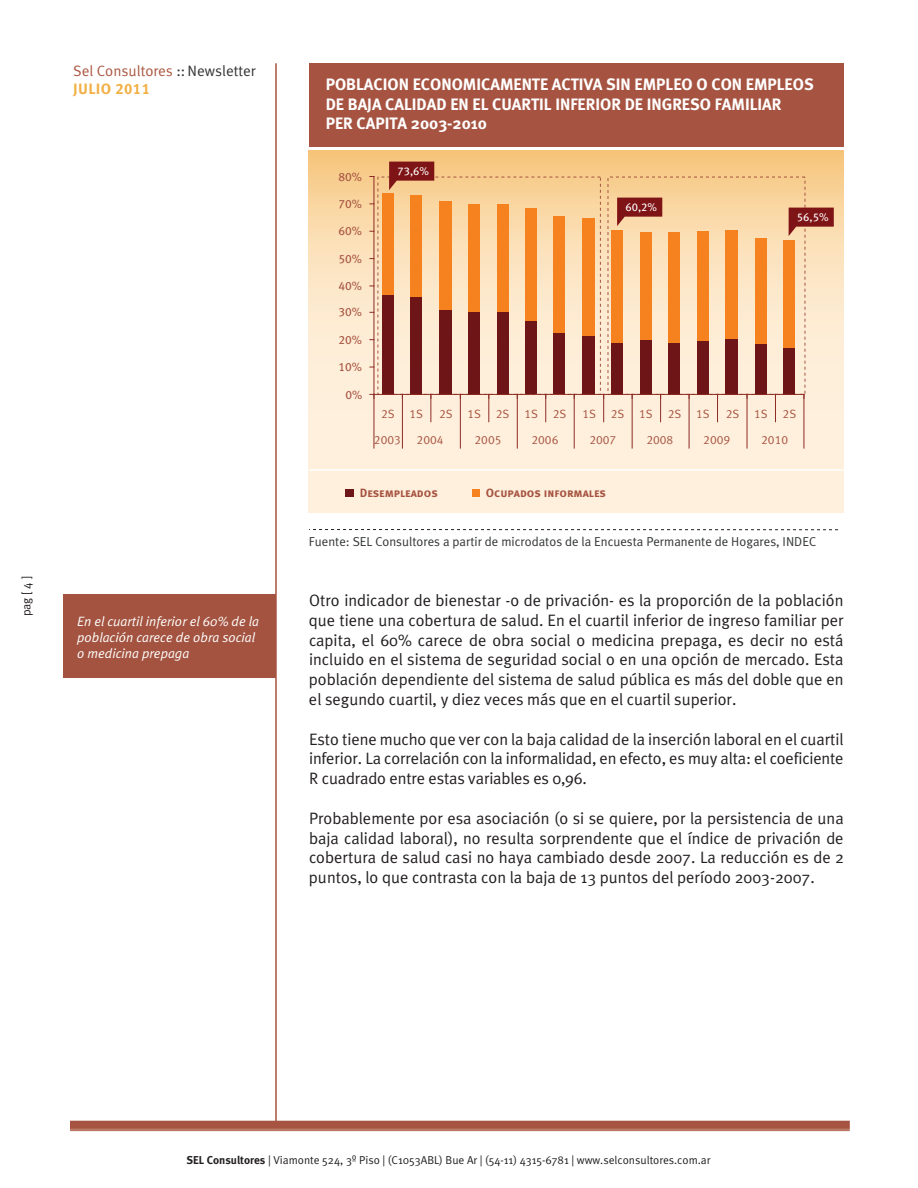
<style>
.page{position:relative;width:918px;height:1188px;background:#fff}
.page>*{position:absolute;margin:0;border:0;box-sizing:border-box;transform-origin:0 0}
.t1{font:16.5px/19.8px "Meta Plus Normal";color:#231f20;text-align:justify}
.t2{font:700 16.5px/19.8px "Meta";color:#fff}
.t3{font:15px/18px "Meta Normal";color:#ab5742}
.t4{font:italic 13.5px/16.2px "Meta Plus Normal";color:#fff}
.t5{font:12.9px "Meta Plus Normal";color:#333536}
.t6{font:12px "Meta Normal LF";color:#a65441}
.t7{font:12px "Meta Bold Lf Caps";color:#a65441}
.t8{font:12px "Meta Book LF Caps";color:#a65441}
.t9{font:12px "Meta Normal";color:#231f20}
.t10{font:11.4px "Meta Normal";color:#231f20}
.t11{font:11.25px "Meta Book LF Caps";color:#fff}
.s1{color:#333536}
.s2{font-family:"Meta Bold Lf Caps";color:#f2af43}
.s3{font-family:"Meta";font-weight:700}
</style>
<div class="page">
<hr style="left:275px;top:64px;width:2px;height:1060px;background:#a65441">
<svg style="left:70px;top:1121px;width:780px;height:10px;background:#aa5d4a"></svg>
<div style="left:64px;top:594px;width:212px;height:83px;background:#a3533f"></div>
<svg style="left:309px;top:151px;width:535px;height:362px;background:#fbe3c3"></svg>
<div style="left:382px;top:295px;width:11px;height:99px;background:#6e1517"></div>
<div style="left:411px;top:297px;width:11px;height:97px;background:#6e1517"></div>
<div style="left:439px;top:309px;width:12px;height:85px;background:#6e1517"></div>
<div style="left:468px;top:311px;width:12px;height:83px;background:#6e1517"></div>
<div style="left:497px;top:311px;width:11px;height:83px;background:#6e1517"></div>
<div style="left:525px;top:320px;width:12px;height:74px;background:#6e1517"></div>
<div style="left:554px;top:333px;width:11px;height:61px;background:#6e1517"></div>
<div style="left:582px;top:336px;width:13px;height:58px;background:#6e1517"></div>
<div style="left:612px;top:343px;width:11px;height:51px;background:#6e1517"></div>
<div style="left:640px;top:340px;width:11px;height:54px;background:#6e1517"></div>
<div style="left:669px;top:343px;width:11px;height:51px;background:#6e1517"></div>
<div style="left:697px;top:341px;width:11px;height:53px;background:#6e1517"></div>
<div style="left:726px;top:339px;width:12px;height:55px;background:#6e1517"></div>
<div style="left:755px;top:344px;width:11px;height:50px;background:#6e1517"></div>
<div style="left:784px;top:348px;width:11px;height:46px;background:#6e1517"></div>
<div style="left:382px;top:194px;width:11px;height:101px;background:#f5821f"></div>
<svg style="left:389px;top:162px;width:45px;height:28px"></svg>
<svg style="left:617px;top:198px;width:45px;height:28px"></svg>
<svg style="left:789px;top:208px;width:45px;height:28px"></svg>
<div style="left:411px;top:196px;width:11px;height:101px;background:#f5821f"></div>
<div style="left:439px;top:201px;width:12px;height:108px;background:#f5821f"></div>
<div style="left:468px;top:204px;width:12px;height:107px;background:#f5821f"></div>
<div style="left:497px;top:204px;width:11px;height:107px;background:#f5821f"></div>
<div style="left:525px;top:208px;width:12px;height:112px;background:#f5821f"></div>
<div style="left:554px;top:216px;width:11px;height:117px;background:#f5821f"></div>
<div style="left:582px;top:218px;width:13px;height:118px;background:#f5821f"></div>
<div style="left:612px;top:230px;width:11px;height:113px;background:#f5821f"></div>
<div style="left:640px;top:232px;width:11px;height:108px;background:#f5821f"></div>
<div style="left:669px;top:232px;width:11px;height:111px;background:#f5821f"></div>
<div style="left:697px;top:231px;width:11px;height:110px;background:#f5821f"></div>
<div style="left:726px;top:230px;width:12px;height:109px;background:#f5821f"></div>
<div style="left:755px;top:238px;width:11px;height:106px;background:#f5821f"></div>
<div style="left:784px;top:240px;width:11px;height:108px;background:#f5821f"></div>
<hr style="left:374px;top:177px;width:1px;height:217px;background:#8d2b24">
<hr style="left:374px;top:394px;width:430px;height:1px;background:#8d2b24">
<svg style="left:370px;top:394px;width:4px;height:4px"></svg>
<svg style="left:431px;top:395px;width:1px;height:27px"></svg>
<svg style="left:488px;top:395px;width:1px;height:27px"></svg>
<svg style="left:545px;top:395px;width:1px;height:27px"></svg>
<svg style="left:603px;top:395px;width:1px;height:27px"></svg>
<svg style="left:660px;top:395px;width:1px;height:27px"></svg>
<svg style="left:717px;top:395px;width:1px;height:27px"></svg>
<svg style="left:775px;top:395px;width:1px;height:27px"></svg>
<hr style="left:374px;top:394px;width:1px;height:54px;background:#8d2b24">
<hr style="left:804px;top:394px;width:1px;height:54px;background:#8d2b24">
<hr style="left:402px;top:394px;width:1px;height:54px;background:#8d2b24">
<hr style="left:460px;top:394px;width:1px;height:54px;background:#8d2b24">
<hr style="left:517px;top:394px;width:1px;height:54px;background:#8d2b24">
<hr style="left:574px;top:394px;width:1px;height:54px;background:#8d2b24">
<hr style="left:632px;top:394px;width:1px;height:54px;background:#8d2b24">
<hr style="left:689px;top:394px;width:1px;height:54px;background:#8d2b24">
<hr style="left:747px;top:394px;width:1px;height:54px;background:#8d2b24">
<hr style="left:309px;top:469px;width:535px;height:2px;background:#fff">
<svg style="left:309px;top:529px;width:529px;height:1px"></svg>
<div style="left:309px;top:64px;width:535px;height:83px;background:#a65441"></div>
<div style="left:346px;top:489px;width:8px;height:8px;background:#6e1517"></div>
<div style="left:472px;top:489px;width:8px;height:8px;background:#f5821f"></div>
<p class="t3" style="left:73px;top:62px;width:184px">Sel Consultores <span class="s1">:: Newsletter<br></span><span class="s2">JULIO 2011</span></p>
<p class="t9" style="left:19px;top:616px;width:42px;rotate:-90deg">pag [ 4 ]</p>
<p class="t4" style="left:77px;top:614px;width:184px">En el cuartil inferior el 60% de la población carece de obra social o medicina prepaga</p>
<p class="t2" style="left:326px;top:76px;width:489px">POBLACION ECONOMICAMENTE ACTIVA SIN EMPLEO O CON EMPLEOS<br>DE BAJA CALIDAD EN EL CUARTIL INFERIOR DE INGRESO FAMILIAR<br>PER CAPITA 2003-2010</p>
<p class="t8" style="left:338px;top:169px;width:25px">80%</p>
<p class="t8" style="left:338px;top:197px;width:25px">70%</p>
<p class="t8" style="left:338px;top:224px;width:25px">60%</p>
<p class="t8" style="left:338px;top:252px;width:25px">50%</p>
<p class="t8" style="left:338px;top:279px;width:25px">40%</p>
<p class="t8" style="left:338px;top:305px;width:25px">30%</p>
<p class="t8" style="left:338px;top:333px;width:25px">20%</p>
<p class="t8" style="left:338px;top:360px;width:25px">10%</p>
<p class="t8" style="left:345px;top:387px;width:18px">0%</p>
<p class="t11" style="left:397px;top:164px;width:33px">73,6%</p>
<p class="t11" style="left:625px;top:200px;width:33px">60,2%</p>
<p class="t11" style="left:797px;top:210px;width:33px">56,5%</p>
<p class="t6" style="left:381px;top:407px;width:44px">2S 1S</p>
<p class="t6" style="left:439px;top:407px;width:129px">2S 1S 2S 1S 2S</p>
<p class="t6" style="left:582px;top:407px;width:129px">1S 2S 1S 2S 1S</p>
<p class="t6" style="left:726px;top:407px;width:72px">2S 1S 2S</p>
<p class="t6" style="left:374px;top:433px;width:28px">2003</p>
<p class="t6" style="left:417px;top:433px;width:28px">2004</p>
<p class="t6" style="left:475px;top:433px;width:28px">2005</p>
<p class="t6" style="left:532px;top:433px;width:28px">2006</p>
<p class="t6" style="left:589px;top:433px;width:28px">2007</p>
<p class="t6" style="left:646px;top:433px;width:28px">2008</p>
<p class="t6" style="left:703px;top:433px;width:28px">2009</p>
<p class="t6" style="left:761px;top:433px;width:28px">2010</p>
<p class="t7" style="left:360px;top:486px;width:80px">Desempleados</p>
<p class="t7" style="left:486px;top:486px;width:122px">Ocupados informales</p>
<p class="t5" style="left:309px;top:537px;width:509px">Fuente: SEL Consultores a partir de microdatos de la Encuesta Permanente de Hogares, INDEC</p>
<p class="t1" style="left:309px;top:592px;width:536px">Otro indicador de bienestar -o de privación- es la proporción de la población que tiene una cobertura de salud. En el cuartil inferior de ingreso familiar per capita, el 60% carece de obra social o medicina prepaga, es decir no está incluido en el sistema de seguridad social o en una opción de mercado. Esta población dependiente del sistema de salud pública es más del doble que en el segundo cuartil, y diez veces más que en el cuartil superior.</p>
<p class="t1" style="left:309px;top:731px;width:536px">Esto tiene mucho que ver con la baja calidad de la inserción laboral en el cuartil inferior. La correlación con la informalidad, en efecto, es muy alta: el coeficiente R cuadrado entre estas variables es 0,96.</p>
<p class="t1" style="left:309px;top:810px;width:537px">Probablemente por esa asociación (o si se quiere, por la persistencia de una baja calidad laboral), no resulta sorprendente que el índice de privación de cobertura de salud casi no haya cambiado desde 2007. La reducción es de 2 puntos, lo que contrasta con la baja de 13 puntos del período 2003-2007.</p>
<p class="t10" style="left:187px;top:1153px;width:525px"><span class="s3">SEL Consultores</span> | Viamonte 524, 3º Piso | (C1053ABL) Bue Ar | (54-11) 4315-6781 | www.selconsultores.com.ar</p>
</div>
